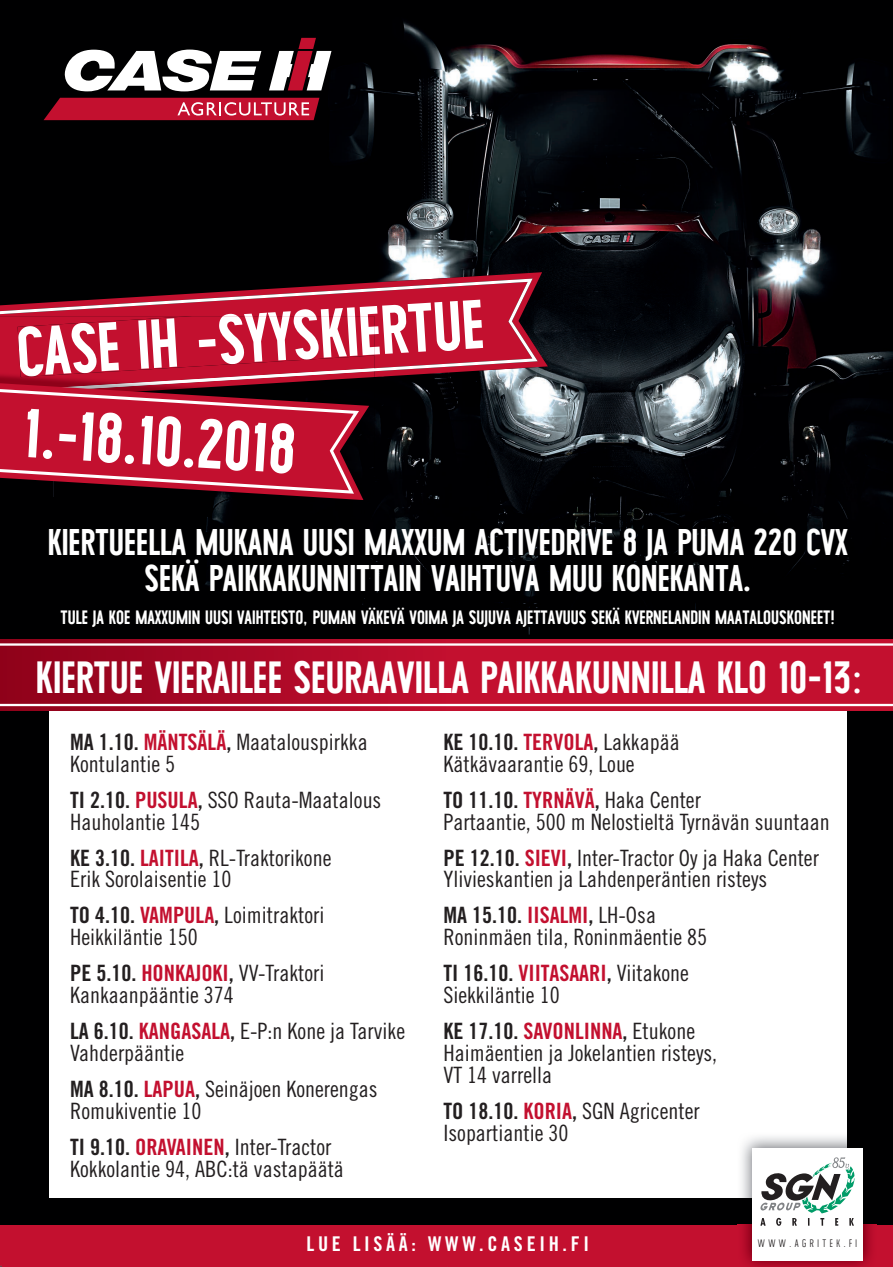
<style>
.page{position:relative;width:893px;height:1267px;background:#fff}
.page>*{position:absolute;margin:0;border:0;box-sizing:border-box;transform-origin:0 0}
.t1{font:700 69.38px "Wask New";color:#fff}
.t2{font:700 45.3px "Wask New";color:#fff}
.t3{font:700 37.28px/35.7px "Wask New";color:#fff;text-align:center}
.t4{font:22.5px/21.8px "Trade Gothic Cond Eighteen";color:#231f20}
.t5{font:22.5px "Trade Gothic Bold Cond Twenty";color:#c3102f}
.t6{font:22.5px "Trade Gothic Bold Cond Twenty";color:#231f20}
.t7{font:20.33px "Trade Gothic LT Std Bd Cn 20";letter-spacing:.18em;color:#fff}
.t8{font:700 19.42px "Wask New";color:#fff}
.t9{font:11.85px "Wask New";letter-spacing:.24em;color:#231f20}
.s1{font-family:"Trade Gothic Bold Cond Twenty"}
.s2{font-family:"Trade Gothic Bold Cond Twenty";color:#c3102f}
.s3{color:#c3102f}
.s4{font-family:"Trade Gothic Cond Eighteen"}
.s5{color:#231f20}
.s6{font-family:"Trade Gothic Cond Eighteen";color:#231f20}
</style>
<div class="page">
<div style="left:0;top:0;width:892px;height:1267px;background:#000001"></div>
<img style="left:54px;top:21px;width:838px;height:786px">
<svg style="left:65px;top:49px;width:196px;height:42px"></svg>
<svg style="left:269px;top:38px;width:62px;height:52px"></svg>
<svg style="left:44px;top:98px;width:275px;height:22px;background:#c12540"></svg>
<div style="left:0;top:1224px;width:892px;height:43px;background:#c3102f"></div>
<div style="left:49px;top:651px;width:797px;height:546px;background:#fff"></div>
<div style="left:0;top:639px;width:892px;height:71px;background:linear-gradient(to right,#9b0420,#d01434)"></div>
<svg style="left:0;top:643px;width:892px;height:63px;background:#ba1d38"></svg>
<img style="left:738px;top:1132px;width:134px;height:135px">
<img style="left:738px;top:1132px;width:108px;height:65px">
<div style="left:752px;top:1148px;width:110px;height:113px;background:#fff"></div>
<svg style="left:760px;top:1157px;width:94px;height:68px"></svg>
<svg style="left:54px;top:272px;width:494px;height:105px"></svg>
<svg style="left:0;top:278px;width:537px;height:116px;fill:#c3102f"></svg>
<img style="left:369px;top:400px;width:5px;height:73px">
<img style="left:0;top:316px;width:374px;height:84px">
<img style="left:0;top:368px;width:374px;height:26px">
<img style="left:18px;top:316px;width:356px;height:61px">
<svg style="left:0;top:383px;width:369px;height:117px"></svg>
<h1 class="t1" style="left:14px;top:307px;width:470px;rotate:-3deg">CASE IH -SYYSKIERTUE</h1>
<h1 class="t1" style="left:26px;top:391px;width:274px;rotate:3deg">1.-18.10.2018</h1>
<h3 class="t3" style="left:48px;top:523px;width:801px">KIERTUEELLA MUKANA UUSI MAXXUM ACTIVEDRIVE 8 JA PUMA 220 CVX<br>SEKÄ PAIKKAKUNNITTAIN VAIHTUVA MUU KONEKANTA.</h3>
<p class="t8" style="left:61px;top:605px;width:775px">TULE JA KOE MAXXUMIN UUSI VAIHTEISTO, PUMAN VÄKEVÄ VOIMA JA SUJUVA AJETTAVUUS SEKÄ KVERNELANDIN MAATALOUSKONEET!</p>
<h2 class="t2" style="left:36px;top:649px;width:829px">KIERTUE VIERAILEE SEURAAVILLA PAIKKAKUNNILLA KLO 10-13:</h2>
<p class="t4" style="left:70px;top:730px;width:299px"><span class="s1">MA 1.10.</span> <span class="s2">MÄNTSÄLÄ</span><span class="s1">,</span> Maatalouspirkka<br>Kontulantie 5</p>
<p class="t4" style="left:70px;top:788px;width:313px"><span class="s1">TI 2.10.</span> <span class="s2">PUSULA</span><span class="s1">,</span> SSO Rauta-Maatalous<br>Hauholantie 145</p>
<p class="t4" style="left:70px;top:846px;width:263px"><span class="s1">KE 3.10.</span> <span class="s2">LAITILA</span><span class="s1">,</span> RL-Traktorikone<br>Erik Sorolaisentie 10</p>
<p class="t4" style="left:70px;top:904px;width:256px"><span class="s1">TO 4.10.</span> <span class="s2">VAMPULA</span><span class="s1">,</span> Loimitraktori<br>Heikkiläntie 150</p>
<p class="t4" style="left:70px;top:962px;width:256px"><span class="s1">PE 5.10.</span> <span class="s2">HONKAJOKI</span><span class="s1">,</span> VV-Traktori<br>Kankaanpääntie 374</p>
<p class="t4" style="left:70px;top:1020px;width:336px"><span class="s1">LA 6.10.</span> <span class="s2">KANGASALA</span><span class="s1">,</span> E-P:n Kone ja Tarvike<br>Vahderpääntie</p>
<p class="t4" style="left:70px;top:1077px;width:309px"><span class="s1">MA 8.10.</span> <span class="s2">LAPUA</span><span class="s1">,</span> Seinäjoen Konerengas<br>Romukiventie 10</p>
<p class="t4" style="left:70px;top:1135px;width:275px"><span class="s1">TI 9.10.</span> <span class="s2">ORAVAINEN</span><span class="s1">,</span> Inter-Tractor<br>Kokkolantie 94, ABC:tä vastapäätä</p>
<p class="t6" style="left:443px;top:728px;width:238px">KE 10.10. <span class="s3">TERVOLA</span>, <span class="s4">Lakkapää</span></p>
<p class="t4" style="left:443px;top:745px;width:259px;line-height:36px">Kätkävaarantie 69, Loue<br><span class="s1">TO 11.10.</span> <span class="s2">TYRNÄVÄ</span><span class="s1">,</span> Haka Center</p>
<p class="t4" style="left:443px;top:803px;width:388px;line-height:36px">Partaantie, 500 m Nelostieltä Tyrnävän suuntaan<br><span class="s1">PE 12.10.</span> <span class="s2">SIEVI</span><span class="s1">,</span> Inter-Tractor Oy ja Haka Center</p>
<p class="t4" style="left:443px;top:868px;width:325px">Ylivieskantien ja Lahdenperäntien risteys</p>
<p class="t6" style="left:443px;top:901px;width:214px">MA 15.10. <span class="s3">IISALMI</span>, <span class="s4">LH-Osa</span></p>
<p class="t4" style="left:443px;top:926px;width:265px">Roninmäen tila, Roninmäentie 85</p>
<p class="t5" style="left:443px;top:959px;width:247px"><span class="s5">TI 16.10.</span> VIITASAARI<span class="s5">,</span> <span class="s6">Viitakone</span></p>
<p class="t4" style="left:443px;top:984px;width:118px">Siekkiläntie 10</p>
<p class="t5" style="left:443px;top:1017px;width:253px"><span class="s5">KE 17.10.</span> SAVONLINNA<span class="s5">,</span> <span class="s6">Etukone</span></p>
<p class="t4" style="left:443px;top:1041px;width:275px">Haimäentien ja Jokelantien risteys,<br>VT 14 varrella</p>
<p class="t4" style="left:443px;top:1099px;width:258px"><span class="s1">TO 18.10.</span> <span class="s2">KORIA</span><span class="s1">,</span> SGN Agricenter<br>Isopartiantie 30</p>
<p class="t7" style="left:306px;top:1231px;width:284px">LUE LISÄÄ: WWW.CASEIH.FI</p>
<p class="t9" style="left:757px;top:1237px;width:101px">WWW.AGRITEK.FI</p>
</div>
